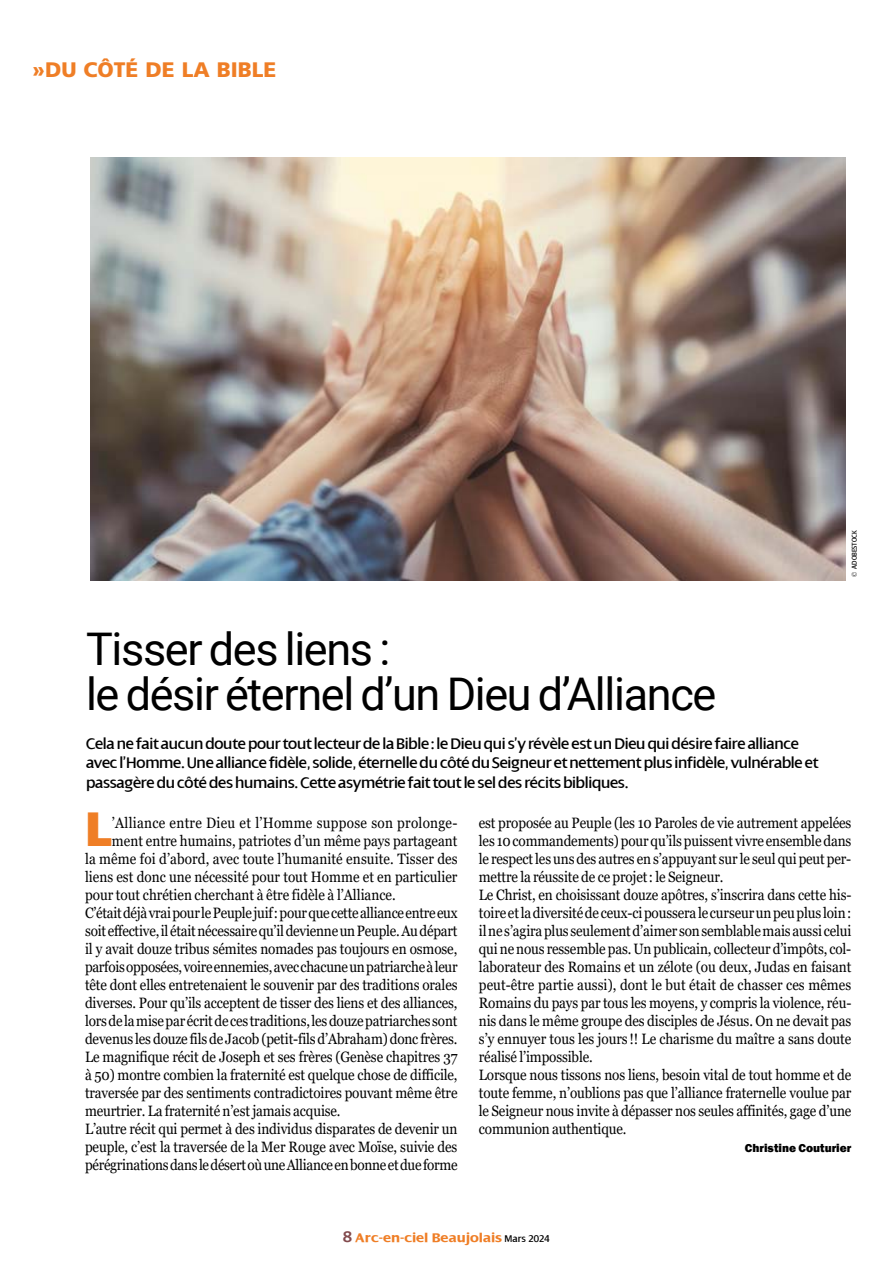
<style>
.page{position:relative;width:893px;height:1263px;background:#fff}
.page>*{position:absolute;margin:0;border:0;box-sizing:border-box;transform-origin:0 0}
.t1{font:800 49.95px "Franklin Gothic";color:#ef7e26}
.t2{font:45px/45px "Roboto";letter-spacing:-.03em;color:#000}
.t3{font:900 21px "Frutiger LT Pro";color:#ef7e26}
.t4{font:16.5px/19.5px "Dialog";letter-spacing:-.02em;color:#000}
.t5{font:15px/18px "Georgia";letter-spacing:-.01em;color:#000;scale:.9 1}
.t6{font:15px "Georgia";letter-spacing:.01em;color:#000;scale:.9 1}
.t7{font:15px "Georgia";letter-spacing:.02em;color:#000;scale:.9 1}
.t8{font:700 13.5px "Dialog";color:#ef7e26;scale:1.1 1}
.t9{font:800 12px "Franklin Gothic";color:#000}
.t10{font:7.5px "Dialog";color:#000;scale:.9 1}
.s1{font-size:16.5px;color:#824a4d}
.s2{font-weight:400;font-size:10.5px;color:#000}
</style>
<div class="page">
<img style="left:90px;top:157px;width:755px;height:423px">
<h3 class="t3" style="left:32px;top:57px;width:246px">»DU CÔTÉ DE LA BIBLE</h3>
<p class="t10" style="left:850px;top:577px;width:54px;rotate:-90deg">© ADOBESTOCK</p>
<h2 class="t2" style="left:86px;top:624px;width:632px">Tisser des liens :<br>le désir éternel d’un Dieu d’Alliance</h2>
<p class="t4" style="left:86px;top:734px;width:734px">Cela ne fait aucun doute pour tout lecteur de la Bible: le Dieu qui s’y révèle est un Dieu qui désire faire alliance avec l’Homme. Une alliance fidèle, solide, éternelle du côté du Seigneur et nettement plus infidèle, vulnérable et passagère du côté des humains. Cette asymétrie fait tout le sel des récits bibliques.</p>
<h1 class="t1" style="left:85px;top:797px;width:28px">L</h1>
<p class="t7" style="left:112px;top:814px;width:386px">’Alliance entre Dieu et l’Homme suppose son prolonge-</p>
<p class="t5" style="left:479px;top:814px;width:415px">est proposée au Peuple (les 10 Paroles de vie autrement appelées les 10 commandements) pour qu’ils puissent vivre ensemble dans le respect les uns des autres en s’appuyant sur le seul qui peut per&shy;mettre la réussite de ce projet: le Seigneur.<br>Le Christ, en choisissant douze apôtres, s’inscrira dans cette his&shy;toire et la diversité de ceux-ci poussera le curseur un peu plus loin: il ne s’agira plus seulement d’aimer son semblable mais aussi celui qui ne nous ressemble pas. Un publicain, collecteur d’impôts, col&shy;laborateur des Romains et un zélote (ou deux, Judas en faisant peut-être partie aussi), dont le but était de chasser ces mêmes Romains du pays par tous les moyens, y compris la violence, réu&shy;nis dans le même groupe des disciples de Jésus. On ne devait pas s’y ennuyer tous les jours !! Le charisme du maître a sans doute réalisé l’impossible.<br>Lorsque nous tissons nos liens, besoin vital de tout homme et de toute femme, n’oublions pas que l’alliance fraternelle voulue par le Seigneur nous invite à dépasser nos seules affinités, gage d’une communion authentique.</p>
<p class="t9" style="left:745px;top:1140px;width:108px">Christine Couturier</p>
<p class="t5" style="left:112px;top:832px;width:385px">ment entre humains, patriotes d’un même pays partageant</p>
<p class="t6" style="left:85px;top:850px;width:416px">la même foi d’abord, avec toute l’humanité ensuite. Tisser des</p>
<p class="t5" style="left:85px;top:868px;width:415px">liens est donc une nécessité pour tout Homme et en particulier</p>
<p class="t5" style="left:85px;top:886px;width:347px">pour tout chrétien cherchant à être fidèle à l’Alliance.</p>
<p class="t5" style="left:85px;top:904px;width:415px">C’était déjà vrai pour le Peuple juif: pour que cette alliance entre eux</p>
<p class="t5" style="left:85px;top:922px;width:415px">soit effective, il était nécessaire qu’il devienne un Peuple. Au départ</p>
<p class="t5" style="left:85px;top:940px;width:415px">il y avait douze tribus sémites nomades pas toujours en osmose,</p>
<p class="t5" style="left:85px;top:958px;width:415px">parfois opposées, voire ennemies, avec chacune un patriarche à leur</p>
<p class="t5" style="left:85px;top:976px;width:415px">tête dont elles entretenaient le souvenir par des traditions orales</p>
<p class="t5" style="left:85px;top:994px;width:415px">diverses. Pour qu’ils acceptent de tisser des liens et des alliances,</p>
<p class="t5" style="left:85px;top:1012px;width:415px">lors de la mise par écrit de ces traditions, les douze patriarches sont</p>
<p class="t5" style="left:85px;top:1030px;width:415px">devenus les douze fils de Jacob (petit-fils d’Abraham) donc frères.</p>
<p class="t5" style="left:85px;top:1048px;width:415px">Le magnifique récit de Joseph et ses frères (Genèse chapitres 37</p>
<p class="t5" style="left:85px;top:1066px;width:415px">à 50) montre combien la fraternité est quelque chose de difficile,</p>
<p class="t5" style="left:85px;top:1084px;width:415px">traversée par des sentiments contradictoires pouvant même être</p>
<p class="t5" style="left:85px;top:1102px;width:285px">meurtrier. La fraternité n’est jamais acquise.</p>
<p class="t5" style="left:85px;top:1120px;width:415px">L’autre récit qui permet à des individus disparates de devenir un</p>
<p class="t5" style="left:85px;top:1138px;width:415px">peuple, c’est la traversée de la Mer Rouge avec Moïse, suivie des</p>
<p class="t5" style="left:85px;top:1156px;width:415px">pérégrinations dans le désert où une Alliance en bonne et due forme</p>
<p class="t8" style="left:343px;top:1230px;width:189px"><span class="s1">8</span> Arc-en-ciel Beaujolais <span class="s2">Mars 2024</span></p>
</div>
